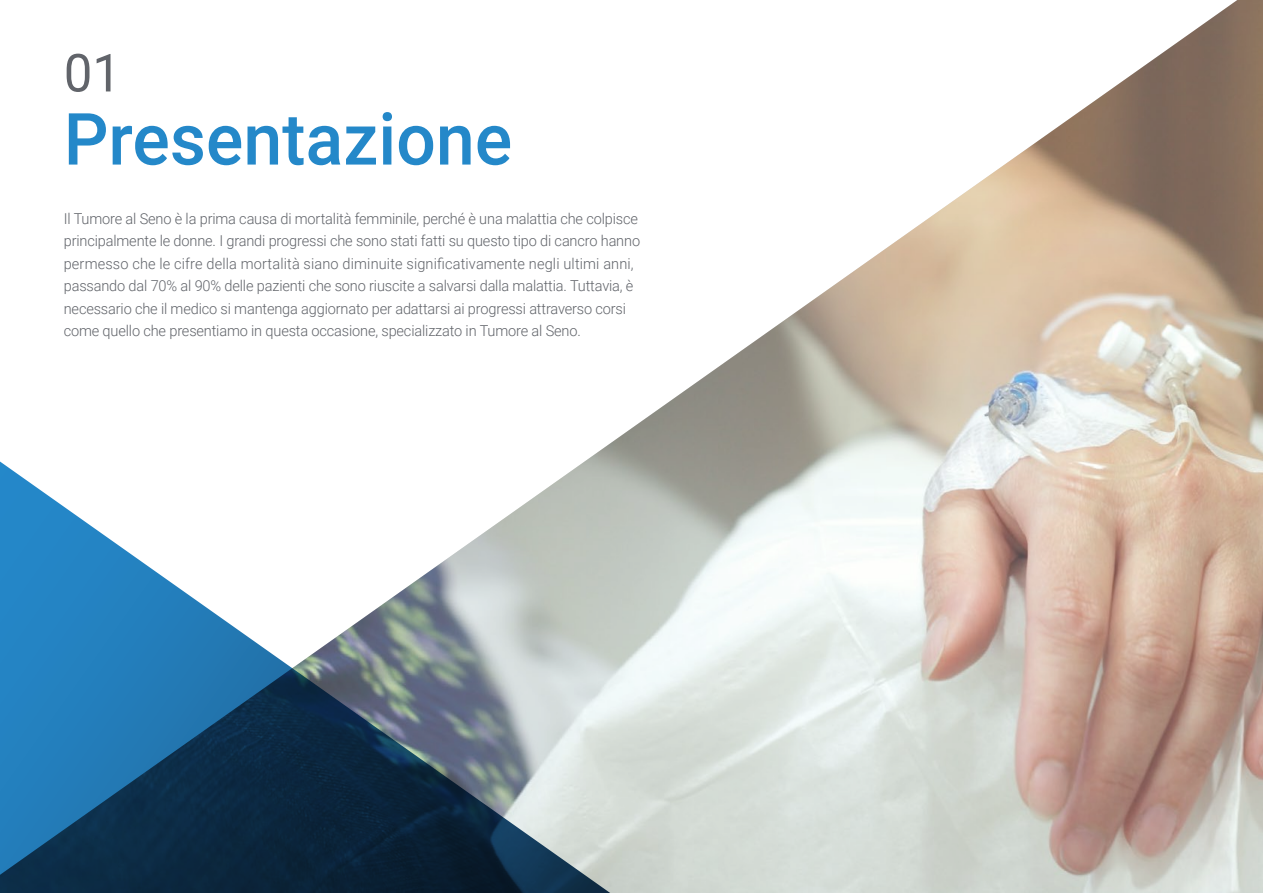
<style>
.page{position:relative;width:1263px;height:893px;background:#fff}
.page>*{position:absolute;margin:0;border:0;box-sizing:border-box;transform-origin:0 0}
.t1{font:500 72px "Roboto";color:#2488c9}
.t2{font:52.5px "Roboto";color:#61646a}
.t3{font:300 15px/22.5px "Roboto";letter-spacing:-.01em;color:#61646a}
</style>
<div class="page">
<img style="left:607px;top:0;width:656px;height:893px">
<svg style="left:0;top:446px;width:640px;height:447px"></svg>
<h2 class="t2" style="left:64px;top:36px;width:59px">01</h2>
<h1 class="t1" style="left:64px;top:89px;width:450px">Presentazione</h1>
<p class="t3" style="left:64px;top:207px;width:578px">Il Tumore al Seno è la prima causa di mortalità femminile, perché è una malattia che colpisce principalmente le donne. I grandi progressi che sono stati fatti su questo tipo di cancro hanno permesso che le cifre della mortalità siano diminuite significativamente negli ultimi anni, passando dal 70% al 90% delle pazienti che sono riuscite a salvarsi dalla malattia. Tuttavia, è necessario che il medico si mantenga aggiornato per adattarsi ai progressi attraverso corsi come quello che presentiamo in questa occasione, specializzato in Tumore al Seno.</p>
</div>
